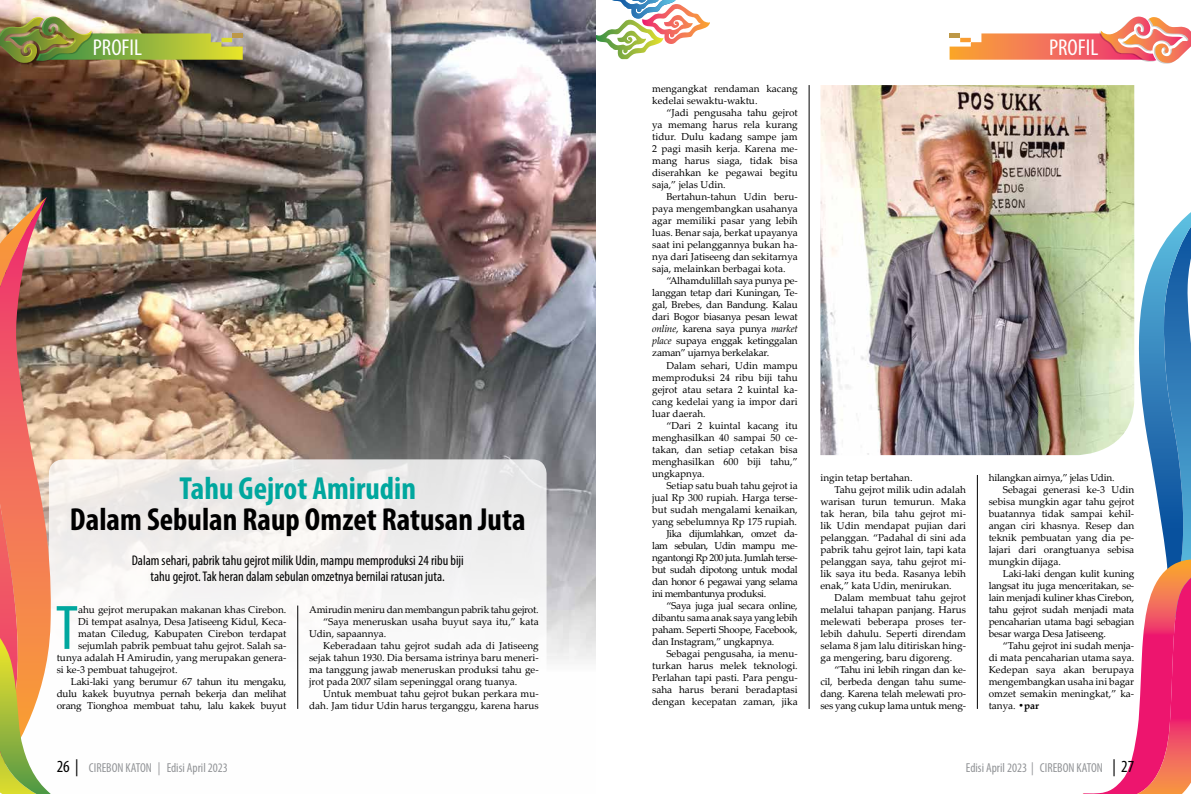
<style>
.page{position:relative;width:1191px;height:794px;background:#fff}
.page>*{position:absolute;margin:0;border:0;box-sizing:border-box;transform-origin:0 0}
.t1{font:condensed 63.4px "Myriad Pro";color:#00a79e}
.t2{font:700 condensed 32px "Myriad Pro";color:#000}
.t3{font:700 condensed 32px "Myriad Pro";color:#00a79e}
.t4{font:condensed 23px "Myriad Pro";color:#fff}
.t5{font:condensed 14px/16.8px "Myriad Pro";color:#000;text-align:center}
.t6{font:condensed 13px "Myriad Pro";color:#939598}
.t7{font:10px/12px "Palatino Linotype";color:#000;text-align:justify}
.t8{font:10px "Palatino Linotype";letter-spacing:-.02em;color:#000}
.t9{font:10px "Palatino Linotype";letter-spacing:-.04em;color:#000}
.s1{font-size:17px;color:#000}
.s2{font-style:italic}
.s3{font-weight:700}
</style>
<div class="page">
<svg style="left:1083px;top:202px;width:108px;height:592px"></svg>
<svg style="left:949px;top:16px;width:242px;height:48px"></svg>
<svg style="left:596px;top:0;width:114px;height:59px"></svg>
<img style="left:0;top:0;width:596px;height:661px">
<img style="left:0;top:16px;width:243px;height:49px">
<div style="left:49px;top:459px;width:497px;height:277px;background:linear-gradient(to bottom,#ebe8e7,#fff);border-radius:14px"></div>
<img style="left:0;top:197px;width:69px;height:597px">
<hr style="left:297px;top:605px;width:1px;height:104px;background:#000">
<img style="left:820px;top:85px;width:314px;height:370px">
<hr style="left:809px;top:85px;width:1px;height:624px;background:#000">
<hr style="left:977px;top:475px;width:1px;height:234px;background:#000">
<h3 class="t4" style="left:93px;top:33px;width:51px">PROFIL</h3>
<h3 class="t4" style="left:1049px;top:33px;width:51px">PROFIL</h3>
<h2 class="t3" style="left:179px;top:468px;width:238px">Tahu Gejrot Amirudin</h2>
<h2 class="t2" style="left:70px;top:499px;width:457px">Dalam Sebulan Raup Omzet Ratusan Juta</h2>
<h3 class="t5" style="left:132px;top:551px;width:334px">Dalam sehari, pabrik tahu gejrot milik Udin, mampu memproduksi 24 ribu biji tahu gejrot. Tak heran dalam sebulan omzetnya bernilai ratusan juta.</h3>
<h1 class="t1" style="left:56px;top:589px;width:24px">T</h1>
<p class="t7" style="left:78px;top:603px;width:210px">ahu gejrot merupakan makanan khas Cirebon.</p>
<p class="t8" style="left:309px;top:602px;width:231px">Amirudin meniru dan membangun pabrik tahu gejrot.</p>
<p class="t7" style="left:323px;top:615px;width:217px">“Saya meneruskan usaha buyut saya itu,” kata</p>
<p class="t7" style="left:309px;top:627px;width:79px">Udin, sapaannya.</p>
<p class="t7" style="left:323px;top:639px;width:217px">Keberadaan tahu gejrot sudah ada di Jatiseeng</p>
<p class="t7" style="left:309px;top:651px;width:231px">sejak tahun 1930. Dia bersama istrinya baru meneri-</p>
<p class="t7" style="left:309px;top:663px;width:231px">ma tanggung jawab meneruskan produksi tahu ge-</p>
<p class="t7" style="left:309px;top:675px;width:210px">jrot pada 2007 silam sepeninggal orang tuanya.</p>
<p class="t7" style="left:323px;top:687px;width:217px">Untuk membuat tahu gejrot bukan perkara mu-</p>
<p class="t7" style="left:309px;top:699px;width:231px">dah. Jam tidur Udin harus terganggu, karena harus</p>
<p class="t7" style="left:78px;top:615px;width:210px">Di tempat asalnya, Desa Jatiseeng Kidul, Keca-</p>
<p class="t7" style="left:78px;top:627px;width:210px">matan Ciledug, Kabupaten Cirebon terdapat</p>
<p class="t7" style="left:78px;top:639px;width:210px">sejumlah pabrik pembuat tahu gejrot. Salah sa-</p>
<p class="t7" style="left:57px;top:651px;width:231px">tunya adalah H Amirudin, yang merupakan genera-</p>
<p class="t7" style="left:57px;top:663px;width:122px">si ke-3 pembuat tahugejrot.</p>
<p class="t8" style="left:71px;top:674px;width:217px">Laki-laki yang berumur 67 tahun itu mengaku,</p>
<p class="t8" style="left:57px;top:686px;width:231px">dulu kakek buyutnya pernah bekerja dan melihat</p>
<p class="t8" style="left:57px;top:698px;width:231px">orang Tionghoa membuat tahu, lalu kakek buyut</p>
<h3 class="t6" style="left:57px;top:759px;width:173px"><span class="s1">26 |</span> CIREBON KATON | Edisi April 2023</h3>
<p class="t7" style="left:652px;top:83px;width:147px">mengangkat rendaman kacang kedelai sewaktu-waktu.</p>
<p class="t7" style="left:652px;top:107px;width:147px;text-indent:14px">“Jadi pengusaha tahu gejrot ya memang harus rela kurang tidur. Dulu kadang sampe jam 2 pagi masih kerja. Karena me&shy;mang harus siaga, tidak bisa diserahkan ke pegawai begitu saja,” jelas Udin.</p>
<p class="t7" style="left:652px;top:191px;width:147px;text-indent:14px">Bertahun-tahun Udin beru&shy;paya mengembangkan usahanya agar memiliki pasar yang lebih luas. Benar saja, berkat upayanya saat ini pelanggannya bukan ha&shy;nya dari Jatiseeng dan sekitarnya saja, melainkan berbagai kota.</p>
<p class="t7" style="left:652px;top:275px;width:147px;text-indent:14px">“Alhamdulillah saya punya pe&shy;langgan tetap dari Kuningan, Te&shy;gal, Brebes, dan Bandung. Kalau dari Bogor biasanya pesan lewat <span class="s2">online</span>, karena saya punya <span class="s2">market place</span> supaya enggak ketinggalan zaman” ujarnya berkelakar.</p>
<p class="t7" style="left:652px;top:359px;width:147px;text-indent:14px">Dalam sehari, Udin mampu memproduksi 24 ribu biji tahu gejrot atau setara 2 kuintal ka&shy;cang kedelai yang ia impor dari luar daerah.</p>
<p class="t7" style="left:652px;top:419px;width:147px;text-indent:14px">“Dari 2 kuintal kacang itu menghasilkan 40 sampai 50 ce&shy;takan, dan setiap cetakan bisa menghasilkan 600 biji tahu,” ungkapnya.</p>
<p class="t7" style="left:666px;top:479px;width:133px">Setiap satu buah tahu gejrot ia</p>
<p class="t7" style="left:652px;top:491px;width:147px">jual Rp 300 rupiah. Harga terse-</p>
<p class="t7" style="left:652px;top:503px;width:147px">but sudah mengalami kenaikan,</p>
<p class="t7" style="left:652px;top:515px;width:146px">yang sebelumnya Rp 175 rupiah.</p>
<p class="t9" style="left:666px;top:526px;width:133px">Jika dijumlahkan, omzet da-</p>
<p class="t9" style="left:652px;top:538px;width:147px">lam sebulan, Udin mampu me-</p>
<p class="t9" style="left:652px;top:550px;width:147px">ngantongi Rp 200 juta. Jumlah terse-</p>
<p class="t9" style="left:652px;top:562px;width:147px">but sudah dipotong untuk modal</p>
<p class="t9" style="left:652px;top:574px;width:147px">dan honor 6 pegawai yang selama</p>
<p class="t9" style="left:652px;top:586px;width:116px">ini membantunya produksi.</p>
<p class="t8" style="left:666px;top:598px;width:133px">“Saya juga jual secara online,</p>
<p class="t8" style="left:652px;top:610px;width:147px">dibantu sama anak saya yang lebih</p>
<p class="t8" style="left:652px;top:622px;width:147px">paham. Seperti Shoope, Facebook,</p>
<p class="t8" style="left:652px;top:634px;width:124px">dan Instagram,” ungkapnya.</p>
<p class="t7" style="left:666px;top:647px;width:133px">Sebagai pengusaha, ia menu-</p>
<p class="t7" style="left:652px;top:659px;width:147px">turkan harus melek teknologi.</p>
<p class="t7" style="left:652px;top:671px;width:147px">Perlahan tapi pasti. Para pengu-</p>
<p class="t7" style="left:652px;top:683px;width:147px">saha harus berani beradaptasi</p>
<p class="t7" style="left:652px;top:695px;width:147px">dengan kecepatan zaman, jika</p>
<p class="t7" style="left:820px;top:471px;width:94px">ingin tetap bertahan.</p>
<p class="t7" style="left:834px;top:483px;width:133px">Tahu gejrot milik udin adalah</p>
<p class="t7" style="left:820px;top:495px;width:147px">warisan turun temurun. Maka</p>
<p class="t7" style="left:820px;top:507px;width:147px">tak heran, bila tahu gejrot mi-</p>
<p class="t7" style="left:820px;top:519px;width:147px">lik Udin mendapat pujian dari</p>
<p class="t7" style="left:820px;top:531px;width:147px">pelanggan. “Padahal di sini ada</p>
<p class="t7" style="left:820px;top:543px;width:147px">pabrik tahu gejrot lain, tapi kata</p>
<p class="t7" style="left:820px;top:555px;width:147px">pelanggan saya, tahu gejrot mi-</p>
<p class="t7" style="left:820px;top:567px;width:147px">lik saya itu beda. Rasanya lebih</p>
<p class="t7" style="left:820px;top:579px;width:133px">enak,” kata Udin, menirukan.</p>
<p class="t7" style="left:834px;top:591px;width:133px">Dalam membuat tahu gejrot</p>
<p class="t7" style="left:820px;top:603px;width:147px">melalui tahapan panjang. Harus</p>
<p class="t7" style="left:820px;top:615px;width:147px">melewati beberapa proses ter-</p>
<p class="t7" style="left:820px;top:627px;width:147px">lebih dahulu. Seperti direndam</p>
<p class="t7" style="left:820px;top:639px;width:147px">selama 8 jam lalu ditiriskan hing-</p>
<p class="t7" style="left:820px;top:651px;width:133px">ga mengering, baru digoreng.</p>
<p class="t8" style="left:834px;top:662px;width:133px">“Tahu ini lebih ringan dan ke-</p>
<p class="t8" style="left:820px;top:674px;width:147px">cil, berbeda dengan tahu sume-</p>
<p class="t8" style="left:820px;top:686px;width:147px">dang. Karena telah melewati pro-</p>
<p class="t8" style="left:820px;top:698px;width:147px">ses yang cukup lama untuk meng-</p>
<p class="t8" style="left:988px;top:470px;width:127px">hilangkan airnya,” jelas Udin.</p>
<p class="t7" style="left:1003px;top:483px;width:133px">Sebagai generasi ke-3 Udin</p>
<p class="t7" style="left:988px;top:495px;width:147px">sebisa mungkin agar tahu gejrot</p>
<p class="t7" style="left:988px;top:507px;width:147px">buatannya tidak sampai kehil-</p>
<p class="t7" style="left:988px;top:519px;width:147px">angan ciri khasnya. Resep dan</p>
<p class="t7" style="left:988px;top:531px;width:147px">teknik pembuatan yang dia pe-</p>
<p class="t7" style="left:988px;top:543px;width:147px">lajari dari orangtuanya sebisa</p>
<p class="t7" style="left:988px;top:555px;width:74px">mungkin dijaga.</p>
<p class="t8" style="left:1003px;top:566px;width:133px">Laki-laki dengan kulit kuning</p>
<p class="t8" style="left:988px;top:578px;width:147px">langsat itu juga menceritakan, se-</p>
<p class="t8" style="left:988px;top:590px;width:147px">lain menjadi kuliner khas Cirebon,</p>
<p class="t8" style="left:988px;top:602px;width:147px">tahu gejrot sudah menjadi mata</p>
<p class="t8" style="left:988px;top:614px;width:147px">pencaharian utama bagi sebagian</p>
<p class="t8" style="left:988px;top:626px;width:119px">besar warga Desa Jatiseeng.</p>
<p class="t7" style="left:1003px;top:639px;width:133px">“Tahu gejrot ini sudah menja-</p>
<p class="t7" style="left:988px;top:651px;width:147px">di mata pencaharian utama saya.</p>
<p class="t7" style="left:988px;top:663px;width:147px">Kedepan saya akan berupaya</p>
<p class="t7" style="left:988px;top:675px;width:147px">mengembangkan usaha ini bagar</p>
<p class="t7" style="left:988px;top:687px;width:147px">omzet semakin meningkat,” ka-</p>
<p class="t7" style="left:988px;top:699px;width:52px">tanya. <span class="s3">•par</span></p>
<h3 class="t6" style="left:966px;top:759px;width:170px">Edisi April 2023 | CIREBON KATON <span class="s1">| 27</span></h3>
</div>
